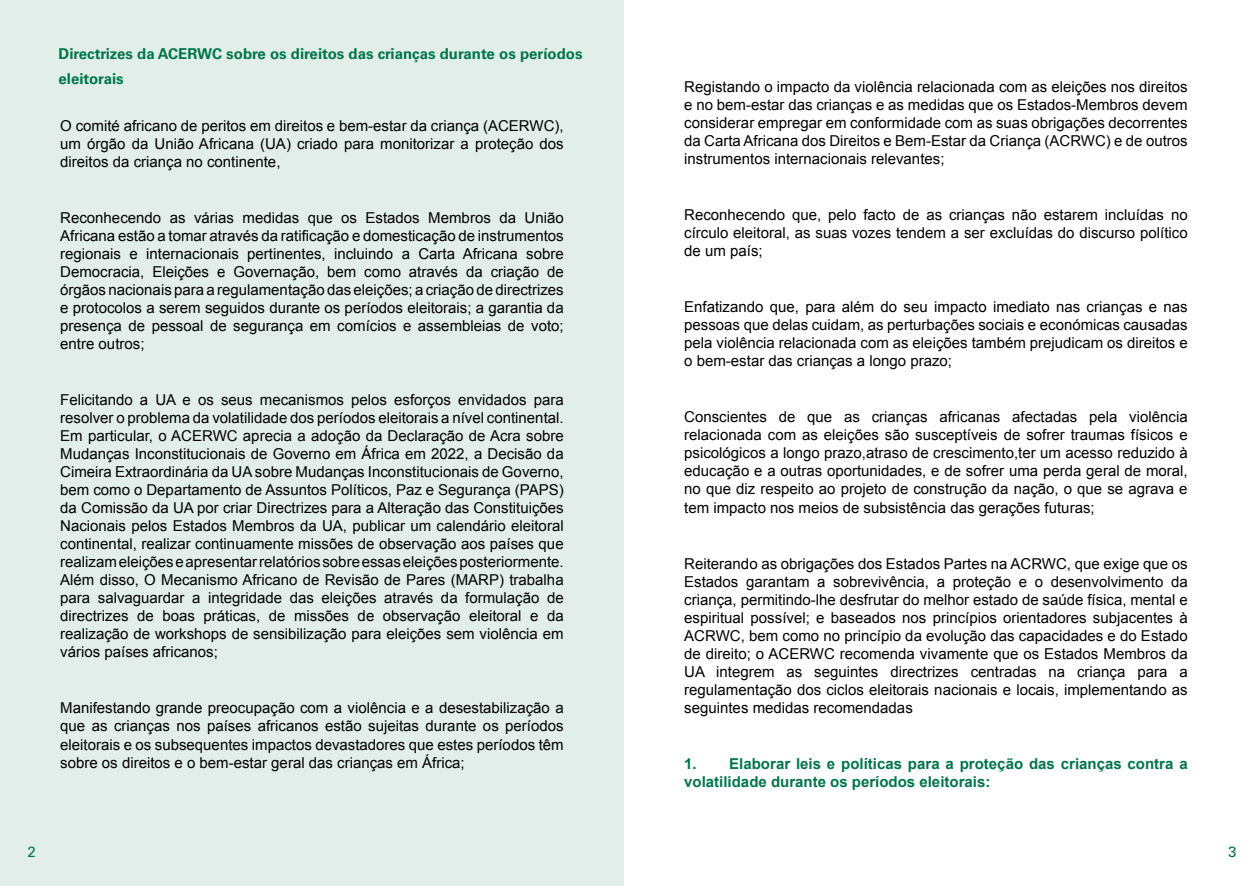
<style>
.page{position:relative;width:1248px;height:886px;background:#fff}
.page>*{position:absolute;margin:0;border:0;box-sizing:border-box;transform-origin:0 0}
.t1{font:15px/18px "Arial";color:#000;text-align:justify}
.t2{font:700 15px/18px "Arial";color:#00754a}
.t3{font:700 15px/25px "Univers";color:#00754a}
.t4{font:15px "Univers";color:#00754a}
</style>
<div class="page">
<div style="left:0;top:0;width:624px;height:885px;background:#e1eee9"></div>
<p class="t3" style="left:58px;top:41px;width:525px">Directrizes da ACERWC sobre os direitos das crianças durante os períodos eleitorais</p>
<p class="t1" style="left:60px;top:117px;width:505px">O comité africano de peritos em direitos e bem-estar da criança (ACERWC), um órgão da União Africana (UA) criado para monitorizar a proteção dos direitos da criança no continente,</p>
<p class="t1" style="left:60px;top:209px;width:505px">Reconhecendo as várias medidas que os Estados Membros da União Africana estão a tomar através da ratificação e domesticação de instrumentos regionais e internacionais pertinentes, incluindo a Carta Africana sobre Democracia, Eleições e Governação, bem como através da criação de órgãos nacionais para a regulamentação das eleições; a criação de directrizes e protocolos a serem seguidos durante os períodos eleitorais; a garantia da presença de pessoal de segurança em comícios e assembleias de voto; entre outros;</p>
<p class="t1" style="left:60px;top:391px;width:505px">Felicitando a UA e os seus mecanismos pelos esforços envidados para resolver o problema da volatilidade dos períodos eleitorais a nível continental.<br>Em particular, o ACERWC aprecia a adoção da Declaração de Acra sobre Mudanças Inconstitucionais de Governo em África em 2022, a Decisão da Cimeira Extraordinária da UA sobre Mudanças Inconstitucionais de Governo, bem como o Departamento de Assuntos Políticos, Paz e Segurança (PAPS) da Comissão da UA por criar Directrizes para a Alteração das Constituições Nacionais pelos Estados Membros da UA, publicar um calendário eleitoral continental, realizar continuamente missões de observação aos países que realizam eleições e apresentar relatórios sobre essas eleições posteriormente.<br>Além disso, O Mecanismo Africano de Revisão de Pares (MARP) trabalha para salvaguardar a integridade das eleições através da formulação de directrizes de boas práticas, de missões de observação eleitoral e da realização de workshops de sensibilização para eleições sem violência em vários países africanos;</p>
<p class="t1" style="left:60px;top:699px;width:505px">Manifestando grande preocupação com a violência e a desestabilização a que as crianças nos países africanos estão sujeitas durante os períodos eleitorais e os subsequentes impactos devastadores que estes períodos têm sobre os direitos e o bem-estar geral das crianças em África;</p>
<p class="t1" style="left:684px;top:78px;width:505px">Registando o impacto da violência relacionada com as eleições nos direitos e no bem-estar das crianças e as medidas que os Estados-Membros devem considerar empregar em conformidade com as suas obrigações decorrentes da Carta Africana dos Direitos e Bem-Estar da Criança (ACRWC) e de outros instrumentos internacionais relevantes;</p>
<p class="t1" style="left:684px;top:206px;width:505px">Reconhecendo que, pelo facto de as crianças não estarem incluídas no círculo eleitoral, as suas vozes tendem a ser excluídas do discurso político de um país;</p>
<p class="t1" style="left:684px;top:298px;width:505px">Enfatizando que, para além do seu impacto imediato nas crianças e nas pessoas que delas cuidam, as perturbações sociais e económicas causadas pela violência relacionada com as eleições também prejudicam os direitos e o bem-estar das crianças a longo prazo;</p>
<p class="t1" style="left:684px;top:408px;width:505px">Conscientes de que as crianças africanas afectadas pela violência relacionada com as eleições são susceptíveis de sofrer traumas físicos e psicológicos a longo prazo,atraso de crescimento,ter um acesso reduzido à educação e a outras oportunidades, e de sofrer uma perda geral de moral, no que diz respeito ao projeto de construção da nação, o que se agrava e tem impacto nos meios de subsistência das gerações futuras;</p>
<p class="t1" style="left:684px;top:554px;width:505px">Reiterando as obrigações dos Estados Partes na ACRWC, que exige que os Estados garantam a sobrevivência, a proteção e o desenvolvimento da criança, permitindo-lhe desfrutar do melhor estado de saúde física, mental e espiritual possível; e baseados nos princípios orientadores subjacentes à ACRWC, bem como no princípio da evolução das capacidades e do Estado de direito; o ACERWC recomenda vivamente que os Estados Membros da UA integrem as seguintes directrizes centradas na criança para a regulamentação dos ciclos eleitorais nacionais e locais, implementando as seguintes medidas recomendadas</p>
<p class="t2" style="left:684px;top:755px;width:505px">1. Elaborar leis e políticas para a proteção das crianças contra a volatilidade durante os períodos eleitorais:</p>
<p class="t4" style="left:27px;top:842px;width:10px">2</p>
<p class="t4" style="left:1227px;top:842px;width:10px">3</p>
</div>
